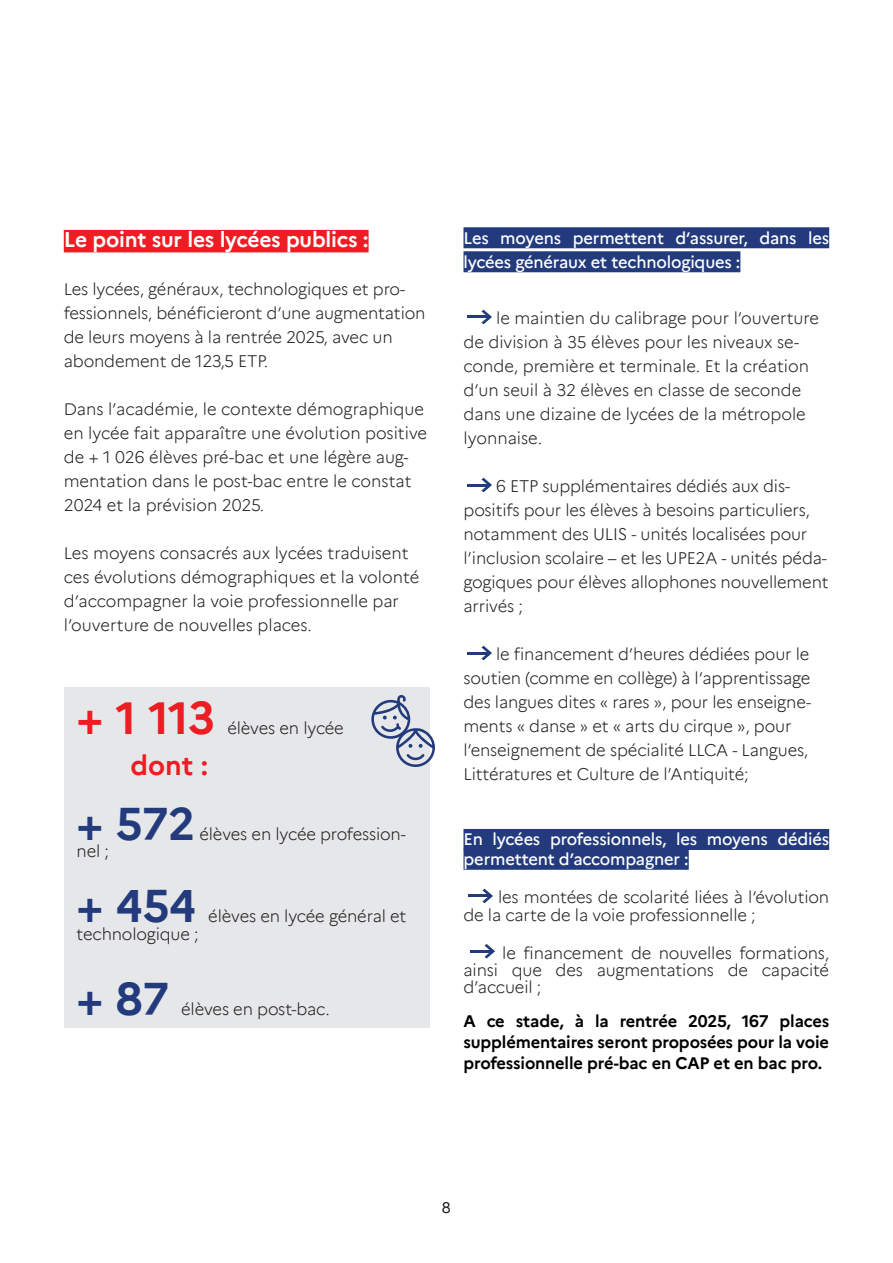
<style>
.page{position:relative;width:893px;height:1263px;background:#fff}
.page>*{position:absolute;margin:0;border:0;box-sizing:border-box;transform-origin:0 0}
.courant1{font:700 45px "Marianne";letter-spacing:-.01em;color:#233b7d}
.courant1-2{font:700 45px "Marianne";color:#ee1d23}
.courant1-3{font:700 27px "Marianne";color:#ee1d23}
.t1{font:700 21px "Marianne";letter-spacing:-.01em;color:#fff}
.courant1-4{font:300 16.5px/24px "Marianne";letter-spacing:-.01em;color:#231f20}
.courant1-5{font:500 16.5px/24px "Marianne";letter-spacing:-.01em;color:#fff}
.courant1-6{font:700 16.5px/21px "Marianne";letter-spacing:-.01em;color:#000;text-align:justify}
.t2{font:15px "Marianne";color:#231f20}
</style>
<div class="page">
<svg style="left:64px;top:252px;width:35px;height:1px"></svg>
<svg style="left:64px;top:1027px;width:35px;height:1px"></svg>
<div style="left:64px;top:230px;width:305px;height:22px;background:#ee1d23"></div>
<div style="left:463px;top:227px;width:366px;height:21px;background:#233b7d"></div>
<div style="left:463px;top:251px;width:277px;height:21px;background:#233b7d"></div>
<div style="left:463px;top:829px;width:366px;height:21px;background:#233b7d"></div>
<div style="left:463px;top:849px;width:226px;height:21px;background:#233b7d"></div>
<hr style="left:468px;top:316px;width:22px;height:2px;background:#233b7d">
<svg style="left:481px;top:310px;width:11px;height:14px"></svg>
<hr style="left:468px;top:484px;width:22px;height:2px;background:#233b7d">
<svg style="left:481px;top:478px;width:11px;height:14px"></svg>
<hr style="left:468px;top:652px;width:22px;height:2px;background:#233b7d">
<svg style="left:481px;top:646px;width:11px;height:14px"></svg>
<hr style="left:468px;top:895px;width:23px;height:2px;background:#233b7d">
<svg style="left:482px;top:889px;width:11px;height:14px"></svg>
<hr style="left:471px;top:950px;width:22px;height:2px;background:#233b7d">
<svg style="left:485px;top:944px;width:10px;height:14px"></svg>
<div style="left:64px;top:687px;width:365px;height:340px;background:#e6e7e9"></div>
<svg style="left:371px;top:694px;width:64px;height:73px"></svg>
<p class="t1" style="left:64px;top:223px;width:306px">Le point sur les lycées publics :</p>
<p class="courant1-4" style="left:64px;top:276px;width:363px">Les lycées, généraux, technologiques et pro&shy;fessionnels, bénéficieront d’une augmentation de leurs moyens à la rentrée 2025, avec un abondement de 123,5 ETP.</p>
<p class="courant1-4" style="left:64px;top:396px;width:365px">Dans l’académie, le contexte démographique en lycée fait apparaître une évolution positive de + 1 026 élèves pré-bac et une légère aug&shy;mentation dans le post-bac entre le constat 2024 et la prévision 2025.</p>
<p class="courant1-4" style="left:64px;top:540px;width:357px">Les moyens consacrés aux lycées traduisent ces évolutions démographiques et la volonté d’accompagner la voie professionnelle par l’ouverture de nouvelles places.</p>
<p class="courant1-2" style="left:77px;top:683px;width:140px">+ 1 113</p>
<p class="courant1-4" style="left:227px;top:715px;width:118px">élèves en lycée</p>
<p class="courant1-3" style="left:131px;top:744px;width:79px">dont :</p>
<p class="courant1" style="left:77px;top:789px;width:120px">+ 572</p>
<p class="courant1-4" style="left:199px;top:821px;width:208px">élèves en lycée profession-</p>
<p class="courant1-4" style="left:77px;top:838px;width:34px">nel ;</p>
<p class="courant1" style="left:77px;top:871px;width:121px">+ 454</p>
<p class="courant1-4" style="left:208px;top:903px;width:200px">élèves en lycée général et</p>
<p class="courant1-4" style="left:77px;top:920px;width:124px">technologique ;</p>
<p class="courant1" style="left:77px;top:964px;width:94px">+ 87</p>
<p class="courant1-4" style="left:181px;top:996px;width:150px">élèves en post-bac.</p>
<p class="courant1-5" style="left:463px;top:225px;width:367px">Les moyens permettent d’assurer, dans les lycées généraux et technologiques :</p>
<p class="courant1-4" style="left:463px;top:305px;width:357px;text-indent:33px">le maintien du calibrage pour l’ouverture de division à 35 élèves pour les niveaux se&shy;conde, première et terminale. Et la création d’un seuil à 32 élèves en classe de seconde dans une dizaine de lycées de la métropole lyonnaise.</p>
<p class="courant1-4" style="left:463px;top:473px;width:367px;text-indent:33px">6 ETP supplémentaires dédiés aux dis&shy;positifs pour les élèves à besoins particuliers, notamment des ULIS - unités localisées pour l’inclusion scolaire – et les UPE2A - unités péda&shy;gogiques pour élèves allophones nouvellement arrivés ;</p>
<p class="courant1-4" style="left:463px;top:641px;width:349px;text-indent:33px">le financement d’heures dédiées pour le soutien (comme en collège) à l’apprentissage des langues dites « rares », pour les enseigne&shy;ments « danse » et « arts du cirque », pour l’enseignement de spécialité LLCA - Langues, Littératures et Culture de l’Antiquité;</p>
<p class="courant1-5" style="left:463px;top:828px;width:367px;line-height:19.8px">En lycées professionnels, les moyens dédiés permettent d’accompagner :</p>
<p class="courant1-4" style="left:463px;top:887px;width:367px;line-height:17.2px;text-indent:35px">les montées de scolarité liées à l’évolution de la carte de la voie professionnelle ;</p>
<p class="courant1-4" style="left:463px;top:943px;width:367px;line-height:17.2px;text-align:justify;text-indent:39px">le financement de nouvelles formations, ainsi que des augmentations de capacité d’accueil ;</p>
<p class="courant1-6" style="left:463px;top:1009px;width:367px">A ce stade, à la rentrée 2025, 167 places supplémentaires seront proposées pour la voie professionnelle pré-bac en CAP et en bac pro.</p>
<p class="t2" style="left:442px;top:1196px;width:10px">8</p>
</div>
